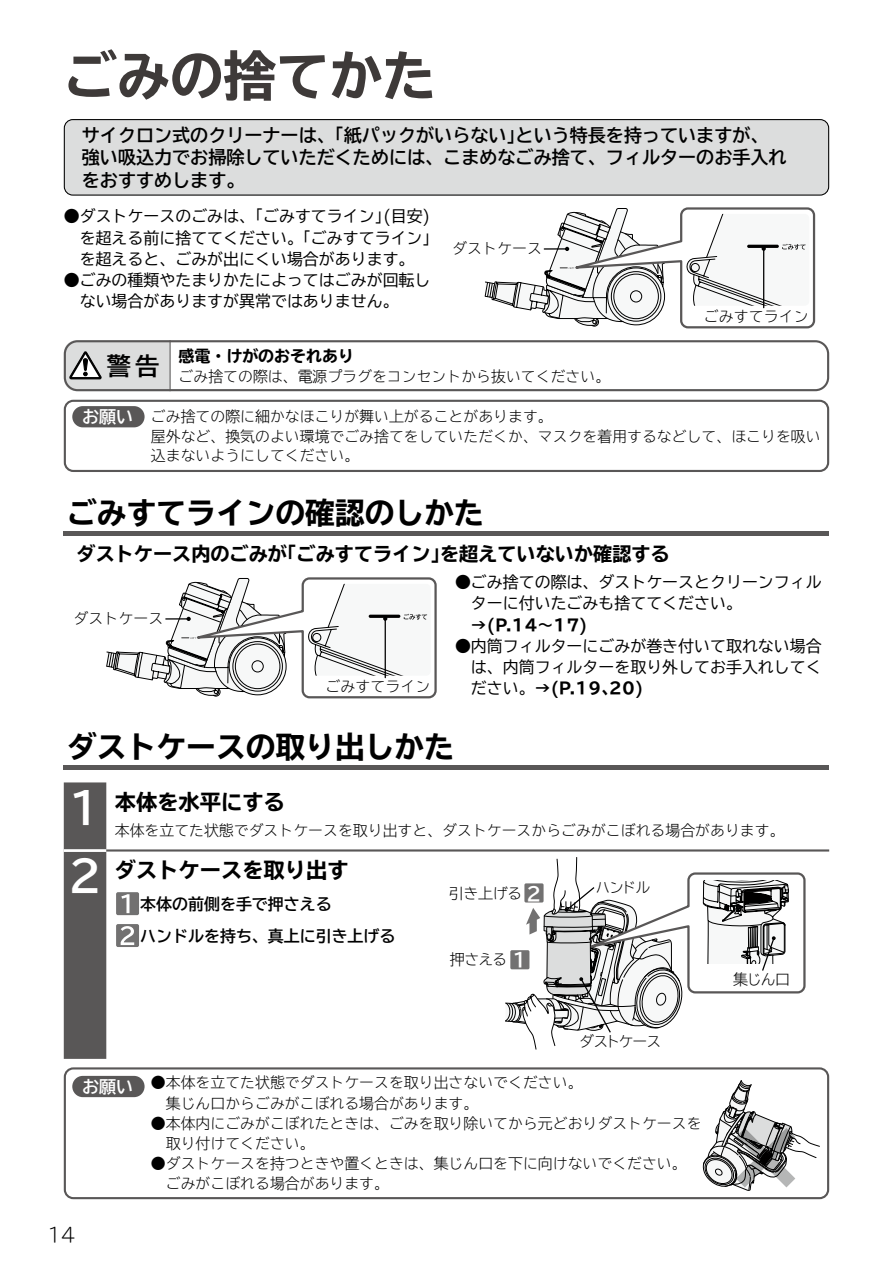
<style>
.page{position:relative;width:893px;height:1263px;background:#fff}
.page>*{position:absolute;margin:0;border:0;box-sizing:border-box;transform-origin:0 0}
.t1{font:700 expanded 53.1px "TBUD Go Std";color:#3e3a39}
.t2{font:700 expanded 29.7px "TBUD Go Std";color:#000}
.t3{font:24.3px "TBUD Go Std Bold 90 pv RKSJ H";color:#000}
.t4{font:700 expanded 21.3px "TBUD Go Std";color:#000}
.t5{font:700 expanded 19.2px "TBUD Go Std";color:#000}
.t6{font:300 19.2px "TBUDR Go Std Super";color:#000}
.t7{font:18.9px "TBUD Go Std Bold 90 pv RKSJ H";color:#fff}
.t8{font:700 18px/22.4px "TBUD Go Std";color:#000}
.t9{font:700 16.95px "TBUD Go Std";color:#fff}
.t10{font:15.9px/21.3px "TBUD Go Std";color:#000}
.t11{font:700 expanded 15.9px "TBUD Go Std";color:#000}
.t12{font:700 15.9px/32px "TBUD Go Std";color:#000}
.t13{font:15px "TBUD Go Std Super Light 90 pv RKSJ H";color:#000}
.t14{font:300 14.85px/20.2px "TBUD Go Std Super";color:#000}
.s1{font-weight:400;font-stretch:normal}
.s2{font-stretch:normal;font-size:42.45px;color:#fff}
</style>
<div class="page">
<div style="left:64px;top:340px;width:765px;height:51px;border:2px solid #595757;border-radius:13px"></div>
<hr style="left:170px;top:340px;width:1px;height:51px;background:#595757">
<svg style="left:64px;top:340px;width:106px;height:51px"></svg>
<div style="left:64px;top:120px;width:765px;height:75px;background:#dcdddd;border-radius:9px"></div>
<div style="left:64px;top:119px;width:765px;height:77px;border:1px solid #000;border-radius:9px"></div>
<svg style="left:484px;top:207px;width:331px;height:121px"></svg>
<div style="left:64px;top:400px;width:765px;height:72px;border:2px solid #595757;border-radius:9px"></div>
<div style="left:72px;top:406px;width:73px;height:21px;background:#595757;border-radius:11px"></div>
<div style="left:64px;top:531px;width:765px;height:5px;background:#595757"></div>
<svg style="left:106px;top:577px;width:331px;height:121px"></svg>
<div style="left:64px;top:765px;width:765px;height:5px;background:#595757"></div>
<div style="left:64px;top:782px;width:42px;height:277px;background:#595757"></div>
<hr style="left:64px;top:849px;width:42px;height:2px;background:#fff">
<hr style="left:64px;top:851px;width:42px;height:1px;background:#fff">
<hr style="left:106px;top:849px;width:723px;height:2px;background:#595757">
<div style="left:116px;top:892px;width:23px;height:23px;background:#727171;border-radius:2px"></div>
<svg style="left:121px;top:894px;width:8px;height:19px"></svg>
<div style="left:116px;top:924px;width:23px;height:23px;background:#727171;border-radius:2px"></div>
<svg style="left:121px;top:926px;width:13px;height:19px"></svg>
<svg style="left:505px;top:857px;width:301px;height:193px"></svg>
<div style="left:64px;top:1067px;width:765px;height:132px;border:2px solid #595757;border-radius:9px"></div>
<div style="left:72px;top:1076px;width:73px;height:21px;background:#595757;border-radius:11px"></div>
<svg style="left:702px;top:1080px;width:118px;height:110px"></svg>
<h1 class="t1" style="left:64px;top:46px;width:374px">ごみの捨てかた</h1>
<p class="t8" style="left:82px;top:124px;width:706px">サイクロン式のクリーナーは、｢紙パックがいらない｣という特長を持っていますが、強い吸込力でお掃除していただくためには、こまめなごみ捨て、フィルターのお手入れをおすすめします。</p>
<p class="t10" style="left:80px;top:206px;width:352px;text-align:justify;text-indent:-16px">●ダストケースのごみは、｢ごみすてライン｣(目安)を超える前に捨ててください。｢ごみすてライン｣を超えると、ごみが出にくい場合があります。</p>
<p class="t10" style="left:80px;top:269px;width:352px;text-indent:-16px">●ごみの種類やたまりかたによってはごみが回転しない場合がありますが異常ではありません。</p>
<p class="t13" style="left:704px;top:304px;width:106px">ごみすてライン</p>
<p class="t13" style="left:452px;top:236px;width:91px">ダストケース</p>
<h3 class="t3" style="left:107px;top:346px;width:54px">警告</h3>
<p class="t11" style="left:179px;top:347px;width:177px">感電・けがのおそれあり</p>
<p class="t14" style="left:179px;top:366px;width:433px">ごみ捨ての際は、電源プラグをコンセントから抜いてください。</p>
<p class="t9" style="left:82px;top:403px;width:53px">お願い</p>
<p class="t14" style="left:151px;top:407px;width:671px;line-height:19.2px">ごみ捨ての際に細かなほこりが舞い上がることがあります。<br>屋外など、換気のよい環境でごみ捨てをしていただくか、マスクを着用するなどして、ほこりを吸い込まないようにしてください。</p>
<h2 class="t2" style="left:67px;top:496px;width:418px">ごみすてラインの確認のしかた</h2>
<p class="t5" style="left:77px;top:543px;width:595px">ダストケース内のごみが｢ごみすてライン｣を超えていないか確認する</p>
<p class="t10" style="left:471px;top:571px;width:352px;text-indent:-16px">●ごみ捨ての際は、ダストケースとクリーンフィルターに付いたごみも捨ててください。</p>
<p class="t11" style="left:471px;top:616px;width:118px">→(P.14〜17)</p>
<p class="t10" style="left:455px;top:635px;width:368px;text-align:right">●内筒フィルターにごみが巻き付いて取れない場合は、内筒フィルターを取り外してお手入れしてく</p>
<p class="t13" style="left:325px;top:674px;width:106px">ごみすてライン</p>
<p class="t11" style="left:471px;top:680px;width:174px"><span class="s1">ださい。</span>→(P.19､20)</p>
<p class="t13" style="left:74px;top:606px;width:91px">ダストケース</p>
<h2 class="t2" style="left:67px;top:730px;width:388px">ダストケースの取り出しかた</h2>
<h3 class="t4" style="left:68px;top:790px;width:218px"><span class="s2">1</span> 本体を水平にする</h3>
<p class="t14" style="left:115px;top:820px;width:671px">本体を立てた状態でダストケースを取り出すと、ダストケースからごみがこぼれる場合があります。</p>
<h3 class="t4" style="left:68px;top:858px;width:282px"><span class="s2">2</span> ダストケースを取り出す</h3>
<p class="t12" style="left:140px;top:888px;width:257px">本体の前側を手で押さえる<br>ハンドルを持ち、真上に引き上げる</p>
<p class="t13" style="left:595px;top:875px;width:57px">ハンドル</p>
<p class="t7" style="left:527px;top:878px;width:16px">2</p>
<p class="t13" style="left:449px;top:881px;width:75px">引き上げる</p>
<p class="t13" style="left:450px;top:947px;width:59px">押さえる</p>
<p class="t7" style="left:512px;top:945px;width:16px">1</p>
<p class="t9" style="left:82px;top:1073px;width:53px">お願い</p>
<p class="t6" style="left:47px;top:1218px;width:30px">14</p>
<p class="t13" style="left:579px;top:1028px;width:84px">ダストケース</p>
<p class="t14" style="left:151px;top:1072px;width:433px">●本体を立てた状態でダストケースを取り出さないでください。　集じん口からごみがこぼれる場合があります。</p>
<p class="t14" style="left:166px;top:1113px;width:537px;text-indent:-15px">●本体内にごみがこぼれたときは、ごみを取り除いてから元どおりダストケースを取り付けてください。</p>
<p class="t14" style="left:151px;top:1153px;width:537px">●ダストケースを持つときや置くときは、集じん口を下に向けないでください。　ごみがこぼれる場合があります。</p>
<p class="t13" style="left:733px;top:967px;width:59px">集じん口</p>
</div>
